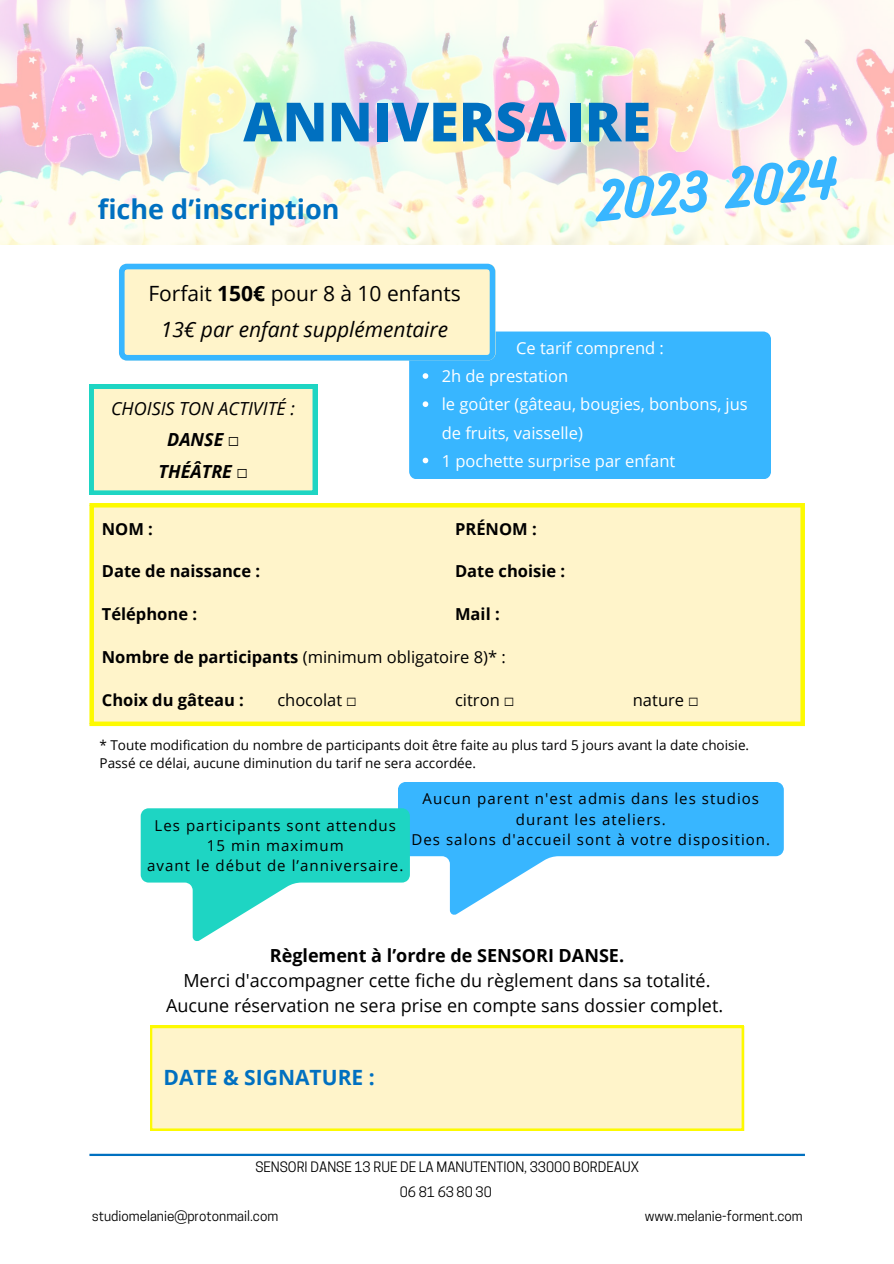
<style>
.page{position:relative;width:894px;height:1264px;background:#fff}
.page>*{position:absolute;margin:0;border:0;box-sizing:border-box;transform-origin:0 0}
.t1{font:800 54.15px "Open Sans";color:#0070c0}
.t2{font:48px "Bukhari Script";color:#38b6ff}
.t3{font:700 27px "Open Sans";color:#0070c0}
.t4{font:21px "Open Sans";color:#000}
.t5{font:italic 21px "Open Sans";color:#000}
.t6{font:700 21px "Open Sans";color:#0070c0}
.t7{font:18px "Open Sans";color:#000}
.t8{font:700 18px "Open Sans";color:#000}
.t9{font:italic 18px "Open Sans";color:#000}
.t10{font:italic 700 18px "Open Sans";color:#000}
.t11{font:16.5px/28.2px "Open Sans";color:#fff}
.t12{font:700 16.5px "Open Sans";color:#000}
.t13{font:16.5px "Open Sans";color:#000}
.t14{font:15px/20.2px "Open Sans";letter-spacing:.07em;color:#000;text-align:center}
.t15{font:13.5px "Open Sans";color:#000}
.t16{font:13.5px "Cooper Hewitt";color:#000}
.s1{font-weight:700}
.s2{font-family:"Free Mono";font-weight:400;font-style:normal}
.s3{font-family:"Free Mono"}
</style>
<div class="page">
<img style="left:0;top:0;width:893px;height:245px">
<div style="left:94px;top:507px;width:706px;height:214px;background:#fff4ca"></div>
<div style="left:89px;top:507px;width:5px;height:214px;background:#fdfa00"></div>
<svg style="left:800px;top:507px;width:4px;height:214px"></svg>
<hr style="left:89px;top:503px;width:715px;height:4px;background:#fdfa00">
<div style="left:89px;top:721px;width:715px;height:5px;background:#fdfa00"></div>
<hr style="left:89px;top:1153px;width:715px;height:2px;background:#0070c0">
<div style="left:150px;top:1025px;width:593px;height:105px;background:#fff4ca"></div>
<svg style="left:398px;top:782px;width:385px;height:133px;fill:#38b6ff"></svg>
<svg style="left:141px;top:808px;width:269px;height:133px"></svg>
<div style="left:409px;top:331px;width:361px;height:148px;background:#38b6ff"></div>
<svg style="left:422px;top:373px;width:6px;height:6px"></svg>
<svg style="left:422px;top:401px;width:6px;height:6px"></svg>
<svg style="left:422px;top:457px;width:6px;height:6px"></svg>
<svg style="left:119px;top:264px;width:376px;height:96px;background:#e4ebd1"></svg>
<svg style="left:89px;top:384px;width:228px;height:111px;background:#e6f0c9"></svg>
<p class="t1" style="left:243px;top:84px;width:409px">ANNIVERSAIRE</p>
<p class="t2" style="left:592px;top:171px;width:243px;rotate:-6deg">2023 2024</p>
<p class="t3" style="left:98px;top:190px;width:243px">fiche d’inscription</p>
<p class="t4" style="left:148px;top:278px;width:314px">Forfait <span class="s1">150€</span> pour 8 à 10 enfants</p>
<p class="t5" style="left:161px;top:314px;width:289px">13€ par enfant supplémentaire</p>
<p class="t11" style="left:516px;top:333px;width:149px">Ce tarif comprend :</p>
<p class="t9" style="left:111px;top:395px;width:185px">CHOISIS TON ACTIVITÉ :</p>
<p class="t10" style="left:167px;top:427px;width:73px">DANSE <span class="s2">☐</span></p>
<p class="t10" style="left:158px;top:459px;width:90px">THÉÂTRE <span class="s2">☐</span></p>
<p class="t11" style="left:441px;top:362px;width:128px">2h de prestation</p>
<p class="t11" style="left:441px;top:390px;width:307px">le goûter (gâteau, bougies, bonbons, jus de fruits, vaisselle)</p>
<p class="t11" style="left:441px;top:446px;width:235px">1 pochette surprise par enfant</p>
<p class="t12" style="left:102px;top:517px;width:53px">NOM :</p>
<p class="t12" style="left:455px;top:517px;width:83px">PRÉNOM :</p>
<p class="t12" style="left:102px;top:559px;width:160px">Date de naissance :</p>
<p class="t12" style="left:455px;top:559px;width:111px">Date choisie :</p>
<p class="t12" style="left:102px;top:602px;width:97px">Téléphone :</p>
<p class="t12" style="left:455px;top:602px;width:46px">Mail :</p>
<p class="t13" style="left:102px;top:645px;width:405px"><span class="s1">Nombre de participants</span> (minimum obligatoire 8)* :</p>
<p class="t12" style="left:102px;top:688px;width:144px">Choix du gâteau :</p>
<p class="t13" style="left:277px;top:688px;width:81px">chocolat <span class="s3">☐</span></p>
<p class="t13" style="left:455px;top:688px;width:60px">citron <span class="s3">☐</span></p>
<p class="t13" style="left:632px;top:688px;width:67px">nature <span class="s3">☐</span></p>
<p class="t15" style="left:99px;top:735px;width:651px">* Toute modification du nombre de participants doit être faite au plus tard 5 jours avant la date choisie.</p>
<p class="t15" style="left:99px;top:753px;width:378px">Passé ce délai, aucune diminution du tarif ne sera accordée.</p>
<p class="t14" style="left:154px;top:814px;width:243px">Les participants sont attendus</p>
<p class="t14" style="left:207px;top:835px;width:138px">15 min maximum</p>
<p class="t14" style="left:147px;top:855px;width:257px">avant le début de l’anniversaire.</p>
<p class="t14" style="left:422px;top:788px;width:338px">Aucun parent n'est admis dans les studios durant les ateliers.</p>
<p class="t14" style="left:411px;top:829px;width:360px">Des salons d'accueil sont à votre disposition.</p>
<p class="t8" style="left:270px;top:942px;width:356px">Règlement à l’ordre de SENSORI DANSE.</p>
<p class="t7" style="left:183px;top:967px;width:528px">Merci d'accompagner cette fiche du règlement dans sa totalité.</p>
<p class="t7" style="left:166px;top:992px;width:558px">Aucune réservation ne sera prise en compte sans dossier complet.</p>
<p class="t6" style="left:163px;top:1062px;width:213px">DATE &amp; SIGNATURE :</p>
<p class="t16" style="left:255px;top:1161px;width:385px">SENSORI DANSE 13 RUE DE LA MANUTENTION, 33000 BORDEAUX</p>
<p class="t16" style="left:400px;top:1186px;width:93px">06 81 63 80 30</p>
<p class="t16" style="left:92px;top:1211px;width:188px">studiomelanie@protonmail.com</p>
<p class="t16" style="left:644px;top:1211px;width:159px">www.melanie-forment.com</p>
</div>
